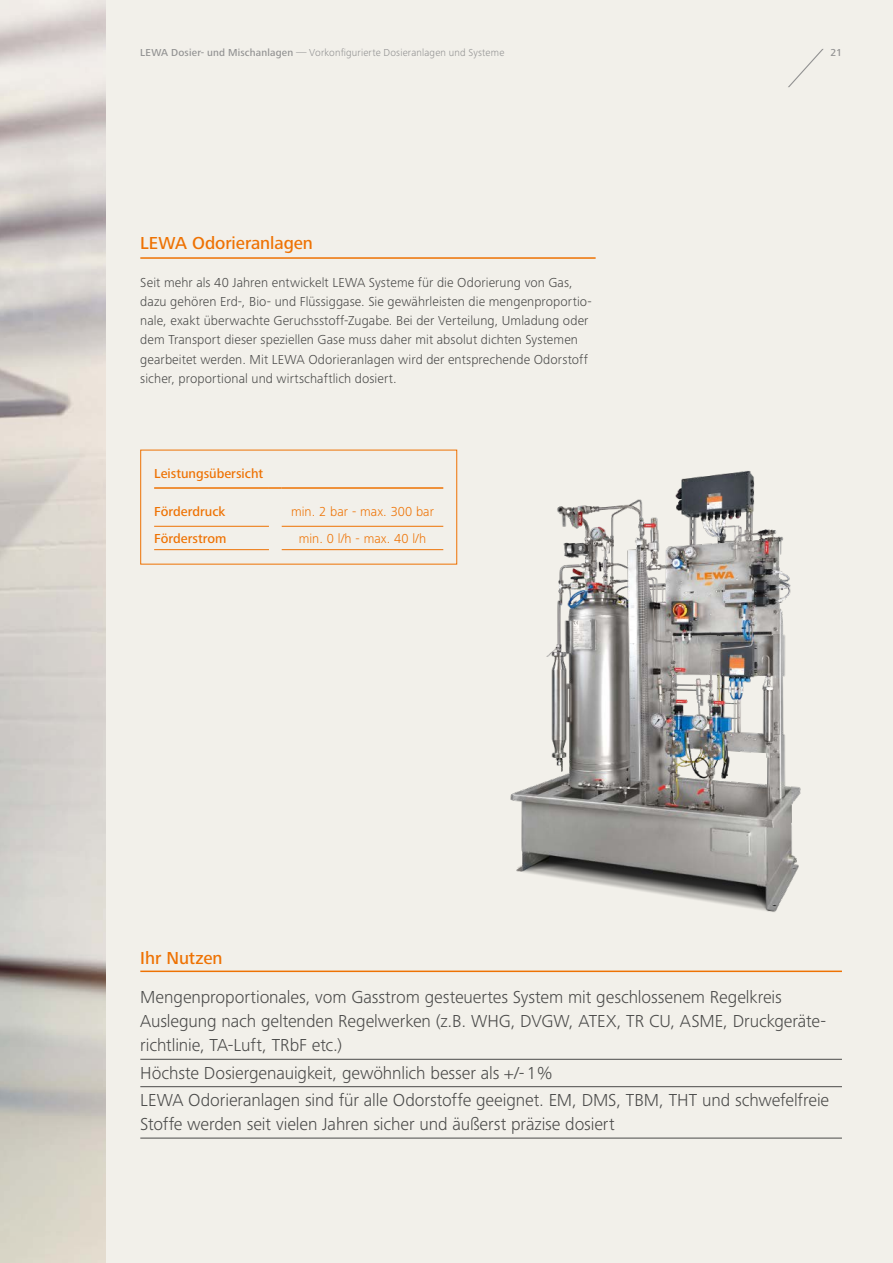
<style>
.page{position:relative;width:893px;height:1263px;background:#f2f0ea}
.page>*{position:absolute;margin:0;border:0;box-sizing:border-box;transform-origin:0 0}
.t1{font:300 18px/24px "Frutiger Next LTW1 G";letter-spacing:-.005em;color:#4a4a49}
.t2{font:500 18px "Frutiger Next LTW1 G";letter-spacing:-.005em;color:#ee7203}
.t3{font:300 13.5px/19.2px "Frutiger Next LTW1 G";letter-spacing:.01em;color:#4a4a49}
.t4{font:500 13.5px "Frutiger Next LTW1 G";color:#ee7203}
.t5{font:300 13.5px "Frutiger Next LTW1 G";color:#ee7203}
.t6{font:300 10.5px "Frutiger Next LTW1 G";letter-spacing:.015em;color:#929292}
.t7{font:500 10.5px "Frutiger Next LTW1 G";color:#929292}
.s1{font-weight:500}
</style>
<div class="page">
<img style="left:0;top:0;width:105px;height:1263px">
<img style="left:510px;top:471px;width:291px;height:441px">
<svg style="left:788px;top:49px;width:36px;height:39px"></svg>
<hr style="left:140px;top:257px;width:456px;height:2px;background:#ee7203">
<hr style="left:140px;top:970px;width:702px;height:2px;background:#ee7203">
<hr style="left:140px;top:1059px;width:702px;height:1px;background:#4a4a49">
<hr style="left:140px;top:1086px;width:702px;height:1px;background:#4a4a49">
<hr style="left:140px;top:1138px;width:702px;height:1px;background:#4a4a49">
<hr style="left:154px;top:526px;width:115px;height:1px;background:#ee7203">
<hr style="left:282px;top:526px;width:161px;height:1px;background:#ee7203">
<hr style="left:154px;top:487px;width:115px;height:2px;background:#ee7203">
<svg style="left:269px;top:487px;width:13px;height:2px"></svg>
<hr style="left:282px;top:487px;width:161px;height:2px;background:#ee7203">
<hr style="left:154px;top:549px;width:115px;height:1px;background:#ee7203">
<hr style="left:282px;top:549px;width:161px;height:1px;background:#ee7203">
<p class="t6" style="left:140px;top:47px;width:366px"><span class="s1">LEWA Dosier- und Mischanlagen</span> — Vorkonfigurierte Dosieranlagen und Systeme</p>
<p class="t7" style="left:830px;top:47px;width:13px">21</p>
<h1 class="t2" style="left:140px;top:232px;width:174px">LEWA Odorieranlagen</h1>
<p class="t3" style="left:140px;top:273px;width:453px">Seit mehr als 40 Jahren entwickelt LEWA Systeme für die Odorierung von Gas, dazu gehören Erd-, Bio- und Flüssiggase. Sie gewährleisten die mengenproportio&shy;nale, exakt überwachte Geruchsstoff-Zugabe. Bei der Verteilung, Umladung oder dem Transport dieser speziellen Gase muss daher mit absolut dichten Systemen gearbeitet werden. Mit LEWA Odorieranlagen wird der entsprechende Odorstoff sicher, proportional und wirtschaftlich dosiert.</p>
<p class="t4" style="left:154px;top:466px;width:111px">Leistungsübersicht</p>
<p class="t4" style="left:154px;top:504px;width:73px">Förderdruck</p>
<p class="t5" style="left:291px;top:504px;width:144px">min. 2 bar - max. 300 bar</p>
<p class="t4" style="left:154px;top:531px;width:74px">Förderstrom</p>
<p class="t5" style="left:299px;top:531px;width:129px">min. 0 l/h - max. 40 l/h</p>
<h1 class="t2" style="left:140px;top:948px;width:84px">Ihr Nutzen</h1>
<h1 class="t1" style="left:140px;top:985px;width:687px">Mengenproportionales, vom Gasstrom gesteuertes System mit geschlossenem Regelkreis<br>Auslegung nach geltenden Regelwerken (z.B. WHG, DVGW, ATEX, TR CU, ASME, Druckgeräte&shy;richtlinie, TA-Luft, TRbF etc.)</h1>
<h1 class="t1" style="left:140px;top:1059px;width:690px;line-height:27.5px">Höchste Dosiergenauigkeit, gewöhnlich besser als +/-1%<br>LEWA Odorieranlagen sind für alle Odorstoffe geeignet. EM, DMS, TBM, THT und schwefelfreie</h1>
<h1 class="t1" style="left:140px;top:1112px;width:476px">Stoffe werden seit vielen Jahren sicher und äußerst präzise dosiert</h1>
</div>
